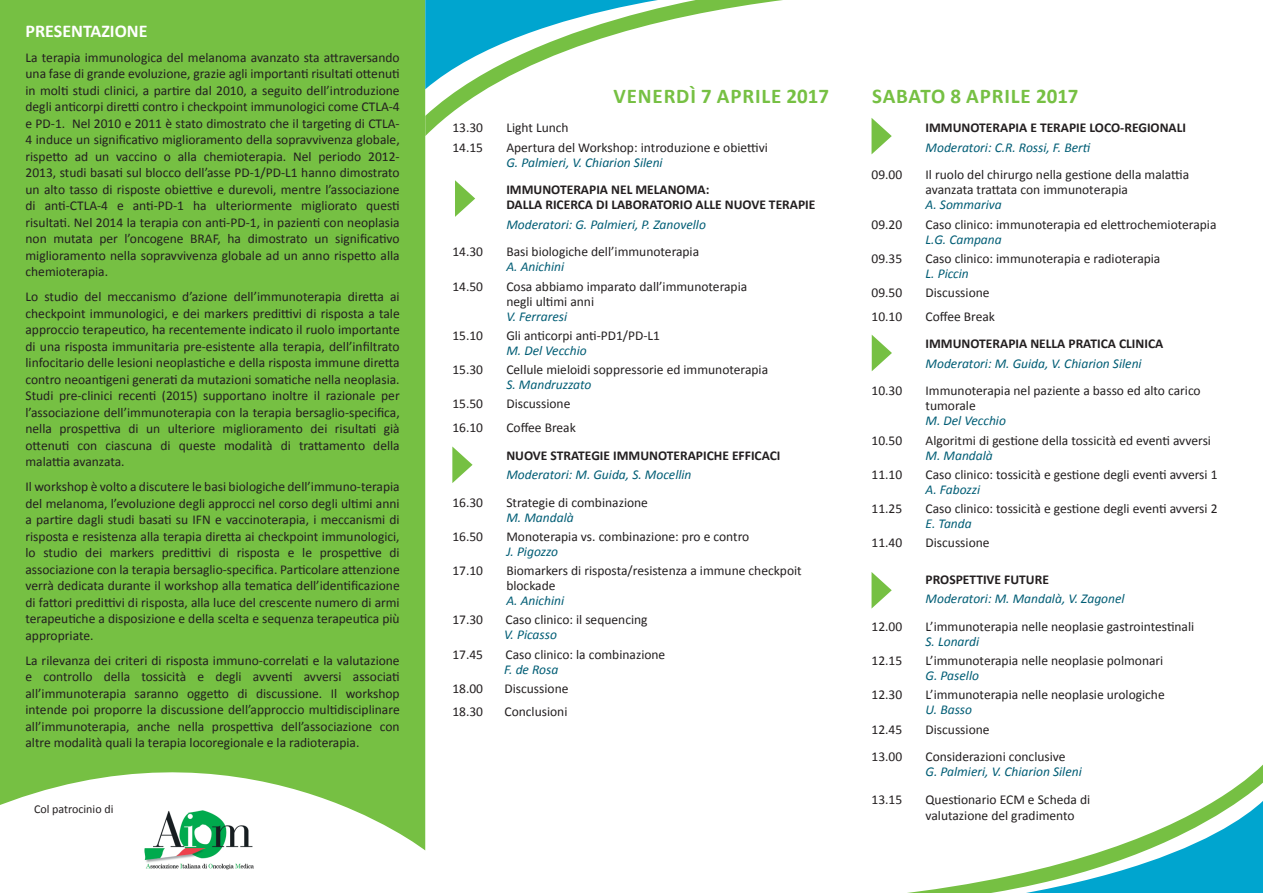
<style>
.page{position:relative;width:1263px;height:893px;background:#fff}
.page>*{position:absolute;margin:0;border:0;box-sizing:border-box;transform-origin:0 0}
.t1{font:700 21px "Calibri";letter-spacing:.04em;color:#76c043}
.t2{font:700 18px "Calibri";color:#fff}
.t3{font:13.5px/16.5px "Calibri";color:#231f20;text-align:justify}
.t4{font:italic 13.5px "Calibri";color:#005d75}
.t5{font:700 13.5px "Calibri";color:#231f20}
.t6{font:12px "Calibri";color:#231f20}
</style>
<div class="page">
<div style="left:0;top:0;width:425px;height:850px;background:#76c043"></div>
<svg style="left:907px;top:771px;width:356px;height:122px"></svg>
<svg style="left:941px;top:787px;width:322px;height:106px"></svg>
<svg style="left:425px;top:0;width:351px;height:116px"></svg>
<img style="left:144px;top:797px;width:112px;height:73px">
<svg style="left:872px;top:335px;width:20px;height:36px"></svg>
<svg style="left:871px;top:572px;width:21px;height:37px"></svg>
<svg style="left:871px;top:118px;width:21px;height:36px"></svg>
<svg style="left:455px;top:180px;width:20px;height:37px"></svg>
<svg style="left:452px;top:446px;width:20px;height:37px"></svg>
<p class="t2" style="left:26px;top:19px;width:124px">PRESENTAZIONE</p>
<p class="t3" style="left:26px;top:49px;width:376px">La terapia immunologica del melanoma avanzato sta attraversando una fase di grande evoluzione, grazie agli importanti risultati ottenuti in molti studi clinici, a partire dal 2010, a seguito dell’introduzione degli anticorpi diretti contro i checkpoint immunologici come CTLA-4 e PD-1. Nel 2010 e 2011 è stato dimostrato che il targeting di CTLA-4 induce un significativo miglioramento della sopravvivenza globale, rispetto ad un vaccino o alla chemioterapia. Nel periodo 2012- 2013, studi basati sul blocco dell’asse PD-1/PD-L1 hanno dimostrato un alto tasso di risposte obiettive e durevoli, mentre l’associazione di anti-CTLA-4 e anti-PD-1 ha ulteriormente migliorato questi risultati. Nel 2014 la terapia con anti-PD-1, in pazienti con neoplasia non mutata per l’oncogene BRAF, ha dimostrato un significativo miglioramento nella sopravvivenza globale ad un anno rispetto alla chemioterapia.</p>
<p class="t3" style="left:26px;top:289px;width:376px">Lo studio del meccanismo d’azione dell’immunoterapia diretta ai checkpoint immunologici, e dei markers predittivi di risposta a tale approccio terapeutico, ha recentemente indicato il ruolo importante di una risposta immunitaria pre-esistente alla terapia, dell’infiltrato linfocitario delle lesioni neoplastiche e della risposta immune diretta contro neoantigeni generati da mutazioni somatiche nella neoplasia.<br>Studi pre-clinici recenti (2015) supportano inoltre il razionale per l’associazione dell’immunoterapia con la terapia bersaglio-specifica, nella prospettiva di un ulteriore miglioramento dei risultati già ottenuti con ciascuna di queste modalità di trattamento della malattia avanzata.</p>
<p class="t3" style="left:26px;top:479px;width:376px">Il workshop è volto a discutere le basi biologiche dell’immuno-terapia del melanoma, l’evoluzione degli approcci nel corso degli ultimi anni a partire dagli studi basati su IFN e vaccinoterapia, i meccanismi di risposta e resistenza alla terapia diretta ai checkpoint immunologici, lo studio dei markers predittivi di risposta e le prospettive di associazione con la terapia bersaglio-specifica. Particolare attenzione verrà dedicata durante il workshop alla tematica dell’identificazione di fattori predittivi di risposta, alla luce del crescente numero di armi terapeutiche a disposizione e della scelta e sequenza terapeutica più appropriate.</p>
<p class="t3" style="left:26px;top:652px;width:376px">La rilevanza dei criteri di risposta immuno-correlati e la valutazione e controllo della tossicità e degli avventi avversi associati all’immunoterapia saranno oggetto di discussione. Il workshop intende poi proporre la discussione dell’approccio multidisciplinare all’immunoterapia, anche nella prospettiva dell’associazione con altre modalità quali la terapia locoregionale e la radioterapia.</p>
<p class="t6" style="left:34px;top:801px;width:81px">Col patrocinio di</p>
<p class="t1" style="left:614px;top:82px;width:217px">VENERDÌ 7 APRILE 2017</p>
<p class="t1" style="left:872px;top:82px;width:208px">SABATO 8 APRILE 2017</p>
<p class="t3" style="left:452px;top:120px;width:32px">13.30</p>
<p class="t3" style="left:506px;top:120px;width:64px">Light Lunch</p>
<p class="t3" style="left:452px;top:139px;width:32px">14.15</p>
<p class="t3" style="left:506px;top:139px;width:263px">Apertura del Workshop: introduzione e obiettivi</p>
<p class="t4" style="left:506px;top:153px;width:158px">G. Palmieri, V. Chiarion Sileni</p>
<p class="t5" style="left:506px;top:181px;width:205px">IMMUNOTERAPIA NEL MELANOMA:</p>
<p class="t5" style="left:506px;top:196px;width:311px">DALLA RICERCA DI LABORATORIO ALLE NUOVE TERAPIE</p>
<p class="t4" style="left:506px;top:215px;width:201px">Moderatori: G. Palmieri, P. Zanovello</p>
<p class="t3" style="left:452px;top:244px;width:32px">14.30</p>
<p class="t3" style="left:506px;top:244px;width:194px">Basi biologiche dell’immunoterapia</p>
<p class="t4" style="left:506px;top:258px;width:59px">A. Anichini</p>
<p class="t3" style="left:452px;top:278px;width:32px">14.50</p>
<p class="t3" style="left:506px;top:279px;width:242px;line-height:15px">Cosa abbiamo imparato dall’immunoterapia negli ultimi anni</p>
<p class="t4" style="left:506px;top:307px;width:62px">V. Ferraresi</p>
<p class="t3" style="left:452px;top:327px;width:32px">15.10</p>
<p class="t3" style="left:506px;top:327px;width:155px">Gli anticorpi anti-PD1/PD-L1</p>
<p class="t4" style="left:506px;top:341px;width:82px">M. Del Vecchio</p>
<p class="t3" style="left:452px;top:361px;width:32px">15.30</p>
<p class="t3" style="left:506px;top:361px;width:263px">Cellule mieloidi soppressorie ed immunoterapia</p>
<p class="t4" style="left:506px;top:375px;width:87px">S. Mandruzzato</p>
<p class="t3" style="left:452px;top:396px;width:32px">15.50</p>
<p class="t3" style="left:506px;top:396px;width:66px">Discussione</p>
<p class="t3" style="left:452px;top:419px;width:32px">16.10</p>
<p class="t3" style="left:506px;top:419px;width:71px">Coffee Break</p>
<p class="t5" style="left:506px;top:447px;width:276px">NUOVE STRATEGIE IMMUNOTERAPICHE EFFICACI</p>
<p class="t4" style="left:506px;top:465px;width:187px">Moderatori: M. Guida, S. Mocellin</p>
<p class="t3" style="left:452px;top:494px;width:32px">16.30</p>
<p class="t3" style="left:506px;top:494px;width:143px">Strategie di combinazione</p>
<p class="t4" style="left:506px;top:508px;width:69px">M. Mandalà</p>
<p class="t3" style="left:452px;top:528px;width:32px">16.50</p>
<p class="t3" style="left:506px;top:528px;width:244px">Monoterapia vs. combinazione: pro e contro</p>
<p class="t4" style="left:506px;top:542px;width:53px">J. Pigozzo</p>
<p class="t3" style="left:452px;top:562px;width:32px">17.10</p>
<p class="t3" style="left:506px;top:563px;width:297px;line-height:15px">Biomarkers di risposta/resistenza a immune checkpoit blockade</p>
<p class="t4" style="left:506px;top:591px;width:59px">A. Anichini</p>
<p class="t3" style="left:452px;top:612px;width:32px">17.30</p>
<p class="t3" style="left:505px;top:612px;width:144px">Caso clinico: il sequencing</p>
<p class="t4" style="left:504px;top:626px;width:54px">V. Picasso</p>
<p class="t3" style="left:452px;top:646px;width:32px">17.45</p>
<p class="t3" style="left:505px;top:646px;width:161px">Caso clinico: la combinazione</p>
<p class="t4" style="left:504px;top:660px;width:56px">F. de Rosa</p>
<p class="t3" style="left:452px;top:680px;width:32px">18.00</p>
<p class="t3" style="left:504px;top:680px;width:66px">Discussione</p>
<p class="t3" style="left:452px;top:704px;width:32px">18.30</p>
<p class="t3" style="left:504px;top:704px;width:64px">Conclusioni</p>
<p class="t5" style="left:925px;top:119px;width:262px">IMMUNOTERAPIA E TERAPIE LOCO-REGIONALI</p>
<p class="t4" style="left:925px;top:138px;width:166px">Moderatori: C.R. Rossi, F. Berti</p>
<p class="t3" style="left:871px;top:167px;width:32px">09.00</p>
<p class="t3" style="left:925px;top:167px;width:265px">Il ruolo del chirurgo nella gestione della malattia</p>
<p class="t3" style="left:925px;top:182px;width:204px">avanzata trattata con immunoterapia</p>
<p class="t4" style="left:925px;top:196px;width:78px">A. Sommariva</p>
<p class="t3" style="left:871px;top:216px;width:32px">09.20</p>
<p class="t3" style="left:925px;top:216px;width:292px">Caso clinico: immunoterapia ed elettrochemioterapia</p>
<p class="t4" style="left:925px;top:230px;width:78px">L.G. Campana</p>
<p class="t3" style="left:871px;top:250px;width:32px">09.35</p>
<p class="t3" style="left:925px;top:250px;width:236px">Caso clinico: immunoterapia e radioterapia</p>
<p class="t4" style="left:925px;top:264px;width:45px">L. Piccin</p>
<p class="t3" style="left:871px;top:284px;width:32px">09.50</p>
<p class="t3" style="left:925px;top:284px;width:66px">Discussione</p>
<p class="t3" style="left:871px;top:308px;width:32px">10.10</p>
<p class="t3" style="left:925px;top:308px;width:71px">Coffee Break</p>
<p class="t5" style="left:925px;top:335px;width:239px">IMMUNOTERAPIA NELLA PRATICA CLINICA</p>
<p class="t4" style="left:925px;top:354px;width:218px">Moderatori: M. Guida, V. Chiarion Sileni</p>
<p class="t3" style="left:871px;top:383px;width:32px">10.30</p>
<p class="t3" style="left:925px;top:383px;width:277px;line-height:15px">Immunoterapia nel paziente a basso ed alto carico tumorale</p>
<p class="t4" style="left:925px;top:412px;width:82px">M. Del Vecchio</p>
<p class="t3" style="left:871px;top:432px;width:32px">10.50</p>
<p class="t3" style="left:925px;top:432px;width:287px">Algoritmi di gestione della tossicità ed eventi avversi</p>
<p class="t4" style="left:925px;top:446px;width:69px">M. Mandalà</p>
<p class="t3" style="left:871px;top:466px;width:32px">11.10</p>
<p class="t3" style="left:925px;top:466px;width:293px">Caso clinico: tossicità e gestione degli eventi avversi 1</p>
<p class="t4" style="left:925px;top:480px;width:56px">A. Fabozzi</p>
<p class="t3" style="left:871px;top:500px;width:32px">11.25</p>
<p class="t3" style="left:925px;top:500px;width:293px">Caso clinico: tossicità e gestione degli eventi avversi 2</p>
<p class="t4" style="left:925px;top:514px;width:48px">E. Tanda</p>
<p class="t3" style="left:871px;top:535px;width:32px">11.40</p>
<p class="t3" style="left:925px;top:535px;width:66px">Discussione</p>
<p class="t5" style="left:925px;top:571px;width:125px">PROSPETTIVE FUTURE</p>
<p class="t4" style="left:925px;top:589px;width:201px">Moderatori: M. Mandalà, V. Zagonel</p>
<p class="t3" style="left:871px;top:618px;width:32px">12.00</p>
<p class="t3" style="left:925px;top:618px;width:270px">L’immunoterapia nelle neoplasie gastrointestinali</p>
<p class="t4" style="left:925px;top:632px;width:55px">S. Lonardi</p>
<p class="t3" style="left:871px;top:652px;width:32px">12.15</p>
<p class="t3" style="left:925px;top:652px;width:239px">L’immunoterapia nelle neoplasie polmonari</p>
<p class="t4" style="left:925px;top:666px;width:55px">G. Pasello</p>
<p class="t3" style="left:871px;top:686px;width:32px">12.30</p>
<p class="t3" style="left:925px;top:686px;width:241px">L’immunoterapia nelle neoplasie urologiche</p>
<p class="t4" style="left:925px;top:700px;width:48px">U. Basso</p>
<p class="t3" style="left:871px;top:721px;width:32px">12.45</p>
<p class="t3" style="left:925px;top:721px;width:66px">Discussione</p>
<p class="t3" style="left:871px;top:749px;width:32px">13.00</p>
<p class="t3" style="left:925px;top:749px;width:142px">Considerazioni conclusive</p>
<p class="t4" style="left:925px;top:762px;width:158px">G. Palmieri, V. Chiarion Sileni</p>
<p class="t3" style="left:871px;top:791px;width:32px">13.15</p>
<p class="t3" style="left:925px;top:791px;width:166px">Questionario ECM e Scheda di</p>
<p class="t3" style="left:925px;top:808px;width:151px">valutazione del gradimento</p>
</div>
